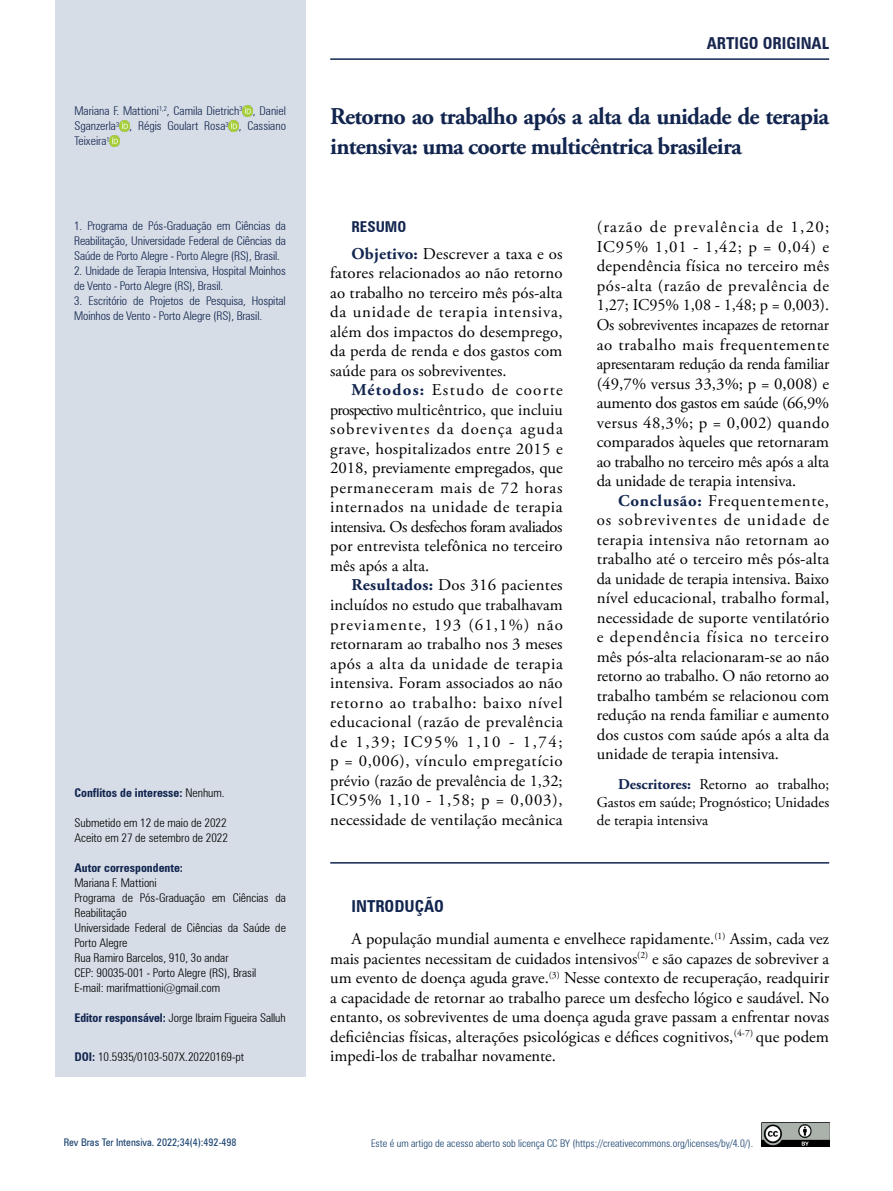
<style>
.page{position:relative;width:893px;height:1191px;background:#fff}
.page>*{position:absolute;margin:0;border:0;box-sizing:border-box;transform-origin:0 0}
.t1{font:700 24px/30px "Adobe Garamond Pro";letter-spacing:-.03em;color:#12254f}
.t2{font:16.5px/19.5px "Adobe Garamond Pro";color:#000;text-align:justify}
.t3{font:700 condensed 16.5px "Zurich BT";color:#18254e}
.t4{font:700 condensed 16.5px "Zurich BT";color:#12254f}
.t5{font:15px/18px "Adobe Garamond Pro";color:#000;text-align:justify}
.t6{font:700 condensed 15px "Zurich BT";color:#12254f}
.t7{font:300 condensed 12px/15px "Zurich BT";letter-spacing:-.01em;color:#12254f;text-align:justify}
.t8{font:300 condensed 12px/15px "Zurich BT";color:#000}
.t9{font:700 condensed 12px "Zurich BT";color:#12254f}
.t10{font:300 condensed 10.5px "Zurich BT";color:#163f6d}
.t11{font:condensed 10.5px "Zurich BT";color:#163f6d}
.s1{font-weight:300;color:#000}
.s2{font-weight:700;color:#12254f}
</style>
<div class="page">
<div style="left:55px;top:0;width:250px;height:1076px;background:#d5dce6"></div>
<svg style="left:229px;top:106px;width:24px;height:25px"></svg>
<svg style="left:110px;top:121px;width:19px;height:25px"></svg>
<hr style="left:330px;top:862px;width:499px;height:1px;background:#12254f">
<img style="left:761px;top:1122px;width:68px;height:24px">
<hr style="left:330px;top:58px;width:499px;height:2px;background:#12254f">
<p class="t7" style="left:74px;top:104px;width:213px">Mariana F. Mattioni<sup>1,2</sup>, Camila Dietrich<sup>3</sup> , Daniel Sganzerla<sup>3</sup> , Régis Goulart Rosa<sup>3</sup> , Cassiano Teixeira<sup>1</sup></p>
<p class="t7" style="left:74px;top:218px;width:213px">1. Programa de Pós-Graduação em Ciências da Reabilitação, Universidade Federal de Ciências da Saúde de Porto Alegre - Porto Alegre (RS), Brasil.</p>
<p class="t7" style="left:74px;top:263px;width:213px">2. Unidade de Terapia Intensiva, Hospital Moinhos de Vento - Porto Alegre (RS), Brasil.</p>
<p class="t7" style="left:74px;top:293px;width:213px">3. Escritório de Projetos de Pesquisa, Hospital<br>Moinhos de Vento - Porto Alegre (RS), Brasil.</p>
<p class="t9" style="left:74px;top:785px;width:152px">Conflitos de interesse: <span class="s1">Nenhum.</span></p>
<p class="t8" style="left:74px;top:815px;width:155px">Submetido em 12 de maio de 2022<br>Aceito em 27 de setembro de 2022</p>
<p class="t9" style="left:74px;top:860px;width:110px">Autor correspondente:</p>
<p class="t8" style="left:74px;top:875px;width:213px">Mariana F. Mattioni<br>Programa de Pós-Graduação em Ciências da<br>Reabilitação<br>Universidade Federal de Ciências da Saúde de<br>Porto Alegre<br>Rua Ramiro Barcelos, 910, 3o andar<br>CEP: 90035-001 - Porto Alegre (RS), Brasil<br>E-mail: marifmattioni@gmail.com</p>
<p class="t8" style="left:74px;top:1010px;width:213px"><span class="s2">Editor responsável:</span> Jorge Ibraim Figueira Salluh</p>
<p class="t8" style="left:74px;top:1049px;width:171px"><span class="s2">DOI:</span> 10.5935/0103-507X.20220169-pt</p>
<p class="t11" style="left:64px;top:1135px;width:174px">Rev Bras Ter Intensiva. 2022;34(4):492-498</p>
<p class="t3" style="left:707px;top:33px;width:124px">ARTIGO ORIGINAL</p>
<h1 class="t1" style="left:330px;top:102px;width:500px">Retorno ao trabalho após a alta da unidade de terapia intensiva: uma coorte multicêntrica brasileira</h1>
<p class="t6" style="left:351px;top:217px;width:56px">RESUMO</p>
<p class="t2" style="left:597px;top:218px;width:234px">(razão de prevalência de 1,20; IC95% 1,01 - 1,42; p = 0,04) e dependência física no terceiro mês pós-alta (razão de prevalência de 1,27; IC95% 1,08 - 1,48; p = 0,003).<br>Os sobreviventes incapazes de retornar ao trabalho mais frequentemente apresentaram redução da renda familiar (49,7% versus 33,3%; p = 0,008) e aumento dos gastos em saúde (66,9% versus 48,3%; p = 0,002) quando comparados àqueles que retornaram ao trabalho no terceiro mês após a alta da unidade de terapia intensiva.</p>
<p class="t2" style="left:597px;top:491px;width:234px;text-indent:21px"><span class="s2">Conclusão:</span> Frequentemente, os sobreviventes de unidade de terapia intensiva não retornam ao trabalho até o terceiro mês pós-alta da unidade de terapia intensiva. Baixo nível educacional, trabalho formal, necessidade de suporte ventilatório e dependência física no terceiro mês pós-alta relacionaram-se ao não retorno ao trabalho. O não retorno ao trabalho também se relacionou com redução na renda familiar e aumento dos custos com saúde após a alta da unidade de terapia intensiva.</p>
<p class="t2" style="left:330px;top:244px;width:234px;text-indent:21px"><span class="s2">Objetivo:</span> Descrever a taxa e os fatores relacionados ao não retorno ao trabalho no terceiro mês pós-alta da unidade de terapia intensiva, além dos impactos do desemprego, da perda de renda e dos gastos com saúde para os sobreviventes.</p>
<p class="t2" style="left:330px;top:381px;width:234px;text-indent:21px"><span class="s2">Métodos:</span> Estudo de coorte prospectivo multicêntrico, que incluiu sobreviventes da doença aguda grave, hospitalizados entre 2015 e 2018, previamente empregados, que permaneceram mais de 72 horas internados na unidade de terapia intensiva. Os desfechos foram avaliados por entrevista telefônica no terceiro mês após a alta.</p>
<p class="t2" style="left:330px;top:576px;width:234px;text-indent:21px"><span class="s2">Resultados:</span> Dos 316 pacientes incluídos no estudo que trabalhavam previamente, 193 (61,1%) não retornaram ao trabalho nos 3 meses após a alta da unidade de terapia intensiva. Foram associados ao não retorno ao trabalho: baixo nível educacional (razão de prevalência de 1,39; IC95% 1,10 - 1,74; p = 0,006), vínculo empregatício prévio (razão de prevalência de 1,32; IC95% 1,10 - 1,58; p = 0,003), necessidade de ventilação mecânica</p>
<p class="t5" style="left:597px;top:775px;width:234px;text-indent:21px"><span class="s2">Descritores:</span> Retorno ao trabalho; Gastos em saúde; Prognóstico; Unidades de terapia intensiva</p>
<p class="t4" style="left:352px;top:896px;width:94px">INTRODUÇÃO</p>
<p class="t2" style="left:330px;top:929px;width:500px;text-indent:21px">A população mundial aumenta e envelhece rapidamente.<sup>(1)</sup> Assim, cada vez mais pacientes necessitam de cuidados intensivos<sup>(2)</sup> e são capazes de sobreviver a um evento de doença aguda grave.<sup>(3)</sup> Nesse contexto de recuperação, readquirir a capacidade de retornar ao trabalho parece um desfecho lógico e saudável. No entanto, os sobreviventes de uma doença aguda grave passam a enfrentar novas deficiências físicas, alterações psicológicas e défices cognitivos,<sup>(4-7)</sup> que podem impedi-los de trabalhar novamente.</p>
<p class="t10" style="left:371px;top:1137px;width:384px">Este é um artigo de acesso aberto sob licença CC BY (https://creativecommons.org/licenses/by/4.0/).</p>
</div>
